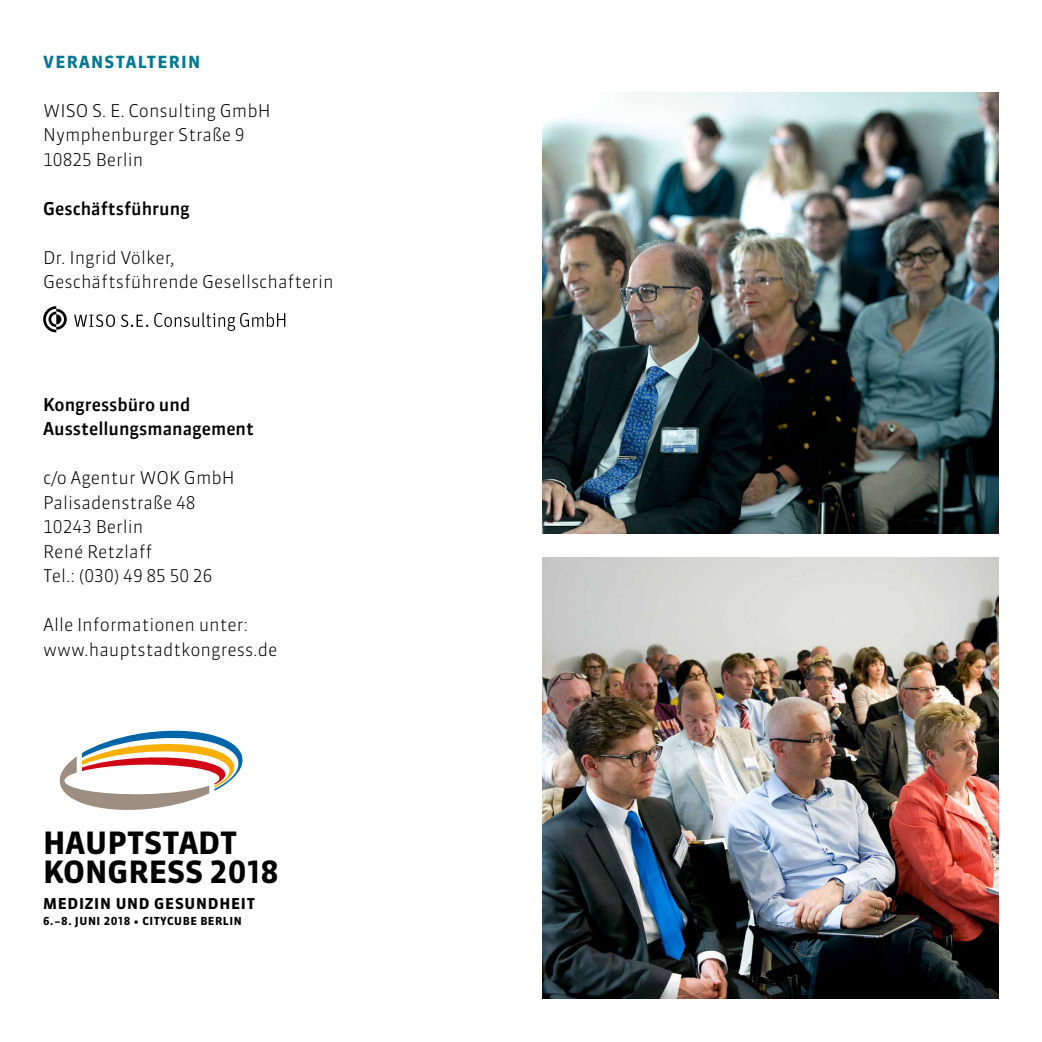
<style>
.page{position:relative;width:1042px;height:1042px;background:#fff}
.page>*{position:absolute;margin:0;border:0;box-sizing:border-box;transform-origin:0 0}
.t1{font:700 30.62px/28.5px "Sanuk LF";color:#000}
.t2{font:300 17.5px/24.5px "Sanuk OT";color:#000}
.t3{font:500 17.5px/24.5px "Sanuk";color:#000}
.t4{font:700 16.62px "Sanuk LF";letter-spacing:.08em;color:#007892}
.t5{font:700 14.88px "Sanuk LF";letter-spacing:.05em;color:#000}
.t6{font:700 11.03px "Sanuk LF";letter-spacing:.05em;color:#000}
</style>
<div class="page">
<img style="left:542px;top:558px;width:457px;height:441px">
<img style="left:542px;top:92px;width:457px;height:441px">
<svg style="left:74px;top:314px;width:74px;height:13px"></svg>
<svg style="left:154px;top:312px;width:131px;height:19px"></svg>
<svg style="left:43px;top:306px;width:24px;height:26px"></svg>
<svg style="left:59px;top:731px;width:184px;height:79px"></svg>
<p class="t4" style="left:43px;top:52px;width:159px">VERANSTALTERIN</p>
<p class="t2" style="left:43px;top:98px;width:229px">WISO S. E. Consulting GmbH<br>Nymphenburger Straße 9<br>10825 Berlin</p>
<p class="t3" style="left:43px;top:196px;width:148px">Geschäftsführung</p>
<p class="t2" style="left:43px;top:245px;width:292px">Dr. Ingrid Völker,<br>Geschäftsführende Gesellschafterin</p>
<p class="t3" style="left:43px;top:392px;width:212px">Kongressbüro und<br>Ausstellungsmanagement</p>
<p class="t2" style="left:43px;top:466px;width:193px">c/o Agentur WOK GmbH<br>Palisadenstraße 48<br>10243 Berlin<br>René Retzlaff<br>Tel.: (030) 49 85 50 26</p>
<p class="t2" style="left:43px;top:613px;width:236px">Alle Informationen unter: www.hauptstadtkongress.de</p>
<h1 class="t1" style="left:43px;top:829px;width:237px">HAUPTSTADT<br>KONGRESS 2018</h1>
<p class="t5" style="left:43px;top:895px;width:213px">MEDIZIN UND GESUNDHEIT</p>
<p class="t6" style="left:43px;top:915px;width:200px">6.–8. JUNI 2018 • CITYCUBE BERLIN</p>
</div>
